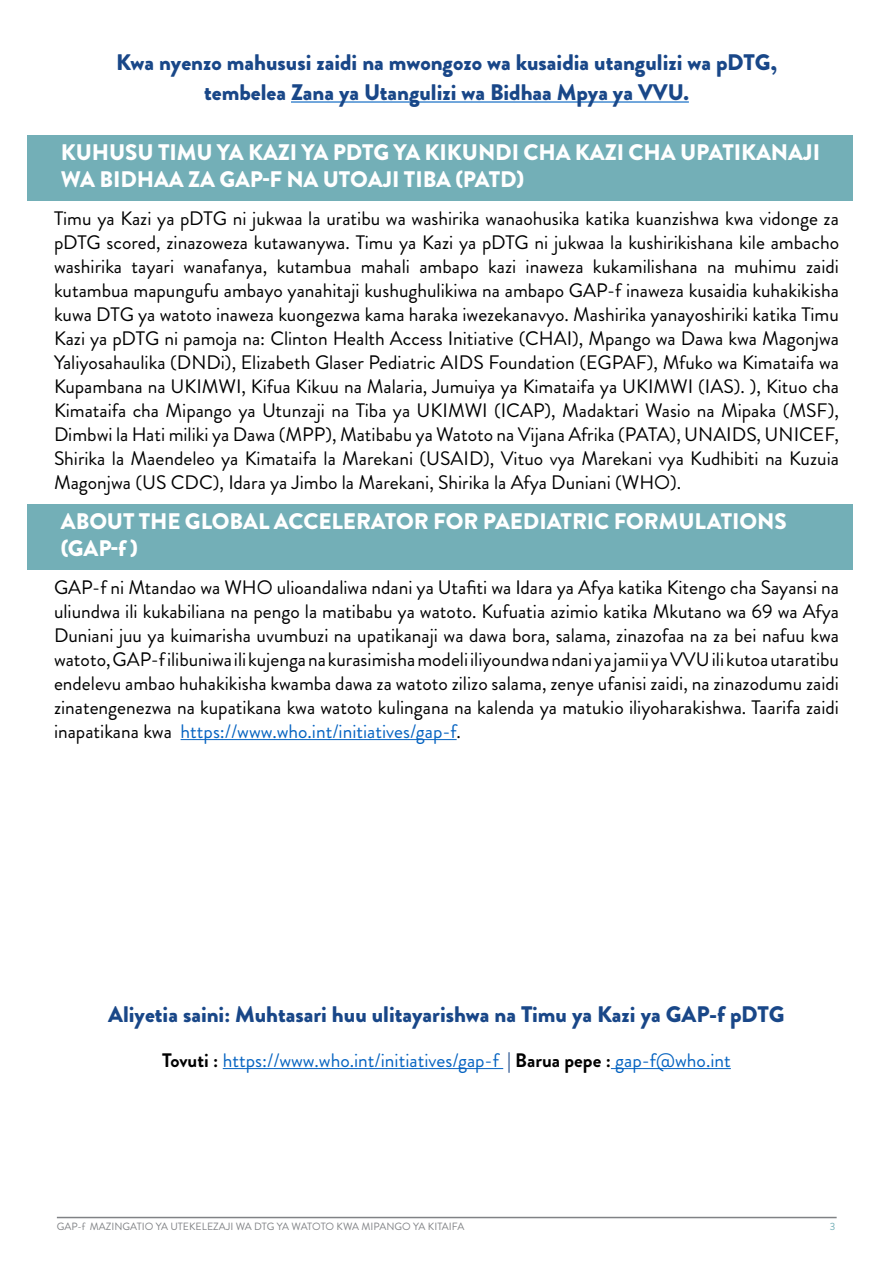
<style>
.page{position:relative;width:893px;height:1263px;background:#fff}
.page>*{position:absolute;margin:0;border:0;box-sizing:border-box;transform-origin:0 0}
.t1{font:900 22.5px/30px "Brandon Grotesque";color:#194788;text-align:center}
.t2{font:900 22.5px/27px "Brandon Grotesque";letter-spacing:-.005em;color:#fff}
.t3{font:19.5px/24px "Brandon Grotesque";color:#000;text-align:justify}
.t4{font:19.5px "Brandon Grotesque";color:#0563c1}
.t5{font:10.5px "Brandon Grotesque";color:#808285}
.t6{font:10.5px "Brandon Grotesque";color:#73afb7}
.s1{color:#0563c1}
.s2{font-weight:700;color:#000}
.s3{font-weight:900;color:#194788}
</style>
<div class="page">
<hr style="left:57px;top:1217px;width:780px;height:1px;background:#808285">
<hr style="left:291px;top:101px;width:398px;height:2px;background:#0563c1">
<div style="left:27px;top:135px;width:825px;height:66px;background:#73afb7"></div>
<div style="left:27px;top:504px;width:825px;height:66px;background:#73afb7"></div>
<hr style="left:181px;top:739px;width:276px;height:1px;background:#0563c1">
<hr style="left:223px;top:1068px;width:280px;height:1px;background:#0563c1">
<hr style="left:611px;top:1068px;width:120px;height:1px;background:#0563c1">
<p class="t1" style="left:116px;top:47px;width:662px">Kwa nyenzo mahususi zaidi na mwongozo wa kusaidia utangulizi wa pDTG, tembelea Zana ya Utangulizi wa Bidhaa Mpya ya VVU.</p>
<p class="t2" style="left:61px;top:139px;width:761px">KUHUSU TIMU YA KAZI YA PDTG YA KIKUNDI CHA KAZI CHA UPATIKANAJI<br>WA BIDHAA ZA GAP-F NA UTOAJI TIBA (PATD)</p>
<p class="t3" style="left:54px;top:206px;width:787px">Timu ya Kazi ya pDTG ni jukwaa la uratibu wa washirika wanaohusika katika kuanzishwa kwa vidonge za pDTG scored, zinazoweza kutawanywa. Timu ya Kazi ya pDTG ni jukwaa la kushirikishana kile ambacho washirika tayari wanafanya, kutambua mahali ambapo kazi inaweza kukamilishana na muhimu zaidi kutambua mapungufu ambayo yanahitaji kushughulikiwa na ambapo GAP-f inaweza kusaidia kuhakikisha kuwa DTG ya watoto inaweza kuongezwa kama haraka iwezekanavyo. Mashirika yanayoshiriki katika Timu Kazi ya pDTG ni pamoja na: Clinton Health Access Initiative (CHAI), Mpango wa Dawa kwa Magonjwa Yaliyosahaulika (DNDi), Elizabeth Glaser Pediatric AIDS Foundation (EGPAF), Mfuko wa Kimataifa wa Kupambana na UKIMWI, Kifua Kikuu na Malaria, Jumuiya ya Kimataifa ya UKIMWI (IAS). ), Kituo cha Kimataifa cha Mipango ya Utunzaji na Tiba ya UKIMWI (ICAP), Madaktari Wasio na Mipaka (MSF), Dimbwi la Hati miliki ya Dawa (MPP), Matibabu ya Watoto na Vijana Afrika (PATA), UNAIDS, UNICEF, Shirika la Maendeleo ya Kimataifa la Marekani (USAID), Vituo vya Marekani vya Kudhibiti na Kuzuia Magonjwa (US CDC), Idara ya Jimbo la Marekani, Shirika la Afya Duniani (WHO).</p>
<p class="t2" style="left:61px;top:508px;width:727px">ABOUT THE GLOBAL ACCELERATOR FOR PAEDIATRIC FORMULATIONS (GAP-f )</p>
<p class="t3" style="left:54px;top:575px;width:787px">GAP-f ni Mtandao wa WHO ulioandaliwa ndani ya Utafiti wa Idara ya Afya katika Kitengo cha Sayansi na uliundwa ili kukabiliana na pengo la matibabu ya watoto. Kufuatia azimio katika Mkutano wa 69 wa Afya Duniani juu ya kuimarisha uvumbuzi na upatikanaji wa dawa bora, salama, zinazofaa na za bei nafuu kwa watoto, GAP-f ilibuniwa ili kujenga na kurasimisha modeli iliyoundwa ndani ya jamii ya VVU ili kutoa utaratibu endelevu ambao huhakikisha kwamba dawa za watoto zilizo salama, zenye ufanisi zaidi, na zinazodumu zaidi zinatengenezwa na kupatikana kwa watoto kulingana na kalenda ya matukio iliyoharakishwa. Taarifa zaidi inapatikana kwa <span class="s1">https://www.who.int/initiatives/gap-f</span>.</p>
<p class="t1" style="left:108px;top:999px;width:678px">Aliyetia saini: Muhtasari huu ulitayarishwa na Timu ya Kazi ya GAP-f pDTG</p>
<p class="t4" style="left:162px;top:1046px;width:570px"><span class="s2">Tovuti :</span> https://www.who.int/initiatives/gap-f <span class="s3">|</span> <span class="s2">Barua pepe :</span> gap-f@who.int</p>
<p class="t5" style="left:57px;top:1219px;width:409px">GAP-f MAZINGATIO YA UTEKELEZAJI WA DTG YA WATOTO KWA MIPANGO YA KITAIFA</p>
<p class="t6" style="left:830px;top:1219px;width:7px">3</p>
</div>
